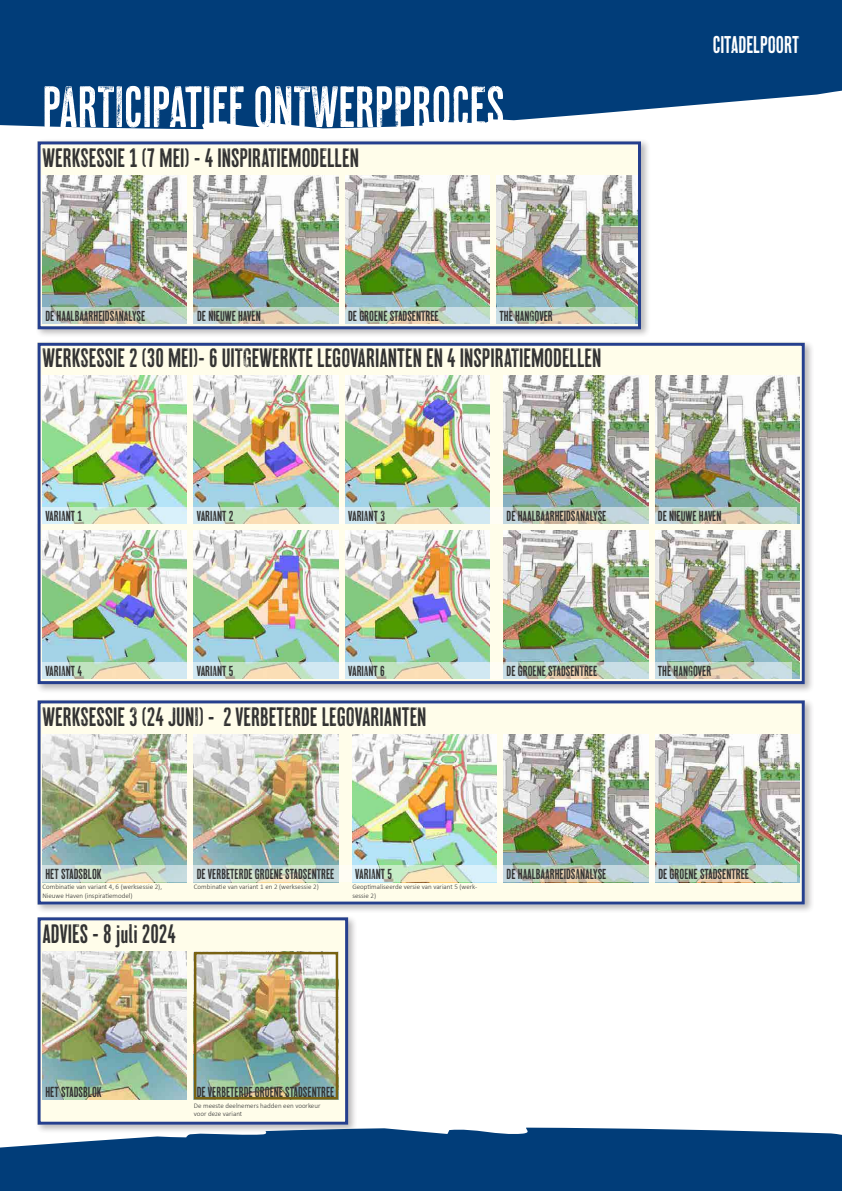
<style>
.page{position:relative;width:842px;height:1191px;background:#fff}
.page>*{position:absolute;margin:0;border:0;box-sizing:border-box;transform-origin:0 0}
.t1{font:60px "Wood Bonnet Grotesque No 4";color:#fff}
.t2{font:27.5px "Wood Bonnet Grotesque No 4";color:#323232}
.t3{font:25px "Wood Bonnet Grotesque No 4";color:#fff}
.t4{font:15px "Wood Bonnet Grotesque No 4";color:#323232}
.t5{font:300 7px/8.4px "Calibri";color:#323232}
</style>
<div class="page">
<div style="left:35px;top:138px;width:616px;height:200px;background:#231f20;opacity:.4"></div>
<div style="left:38px;top:141px;width:603px;height:188px;background:#fffde5"></div>
<div style="left:35px;top:340px;width:779px;height:354px;background:#231f20;opacity:.4"></div>
<div style="left:38px;top:343px;width:767px;height:341px;background:#fffde5"></div>
<div style="left:35px;top:697px;width:779px;height:217px;background:#231f20;opacity:.4"></div>
<div style="left:38px;top:700px;width:767px;height:204px;background:#fffde5"></div>
<div style="left:35px;top:914px;width:323px;height:220px;background:#231f20;opacity:.4"></div>
<div style="left:38px;top:917px;width:310px;height:207px;background:#fffde5"></div>
<svg style="left:0;top:86px;width:842px;height:43px;fill:#013d79"></svg>
<svg style="left:0;top:1127px;width:842px;height:27px;fill:#013d79"></svg>
<div style="left:0;top:0;width:842px;height:86px;background:#013d79"></div>
<div style="left:0;top:1154px;width:842px;height:37px;background:#013d79"></div>
<img style="left:352px;top:734px;width:145px;height:132px">
<img style="left:43px;top:734px;width:144px;height:132px">
<img style="left:194px;top:734px;width:144px;height:132px">
<img style="left:504px;top:734px;width:144px;height:132px">
<img style="left:655px;top:734px;width:145px;height:148px">
<svg style="left:35px;top:866px;width:762px;height:16px;background:#d0dccf"></svg>
<img style="left:194px;top:376px;width:144px;height:131px">
<img style="left:655px;top:376px;width:144px;height:147px">
<img style="left:655px;top:531px;width:144px;height:147px">
<img style="left:504px;top:531px;width:144px;height:131px">
<img style="left:504px;top:376px;width:144px;height:131px">
<img style="left:194px;top:531px;width:144px;height:131px">
<img style="left:345px;top:376px;width:145px;height:131px">
<img style="left:345px;top:531px;width:145px;height:131px">
<img style="left:43px;top:376px;width:144px;height:131px">
<img style="left:43px;top:531px;width:144px;height:131px">
<svg style="left:35px;top:507px;width:762px;height:16px;background:#cfdcce"></svg>
<svg style="left:35px;top:662px;width:757px;height:16px;background:#d0ddce"></svg>
<img style="left:43px;top:176px;width:144px;height:131px">
<img style="left:194px;top:176px;width:144px;height:131px">
<img style="left:345px;top:176px;width:145px;height:131px">
<img style="left:497px;top:176px;width:140px;height:147px">
<img style="left:43px;top:952px;width:144px;height:147px">
<img style="left:197px;top:955px;width:138px;height:141px">
<div style="left:194px;top:952px;width:144px;height:147px;border:2px solid #786212"></div>
<svg style="left:35px;top:307px;width:600px;height:16px;background:#c7d3c5"></svg>
<div style="left:38px;top:141px;width:603px;height:188px;border:3px solid #253f8e"></div>
<div style="left:38px;top:343px;width:767px;height:341px;border:3px solid #253f8e"></div>
<div style="left:38px;top:700px;width:767px;height:204px;border:3px solid #253f8e"></div>
<div style="left:38px;top:917px;width:310px;height:207px;border:3px solid #253f8e"></div>
<p class="t1" style="left:43px;top:73px;width:463px">PARTICIPATIEF ONTWERPPROCES</p>
<p class="t2" style="left:43px;top:142px;width:318px">WERKSESSIE 1 (7 MEI) - 4 INSPIRATIEMODELLEN</p>
<p class="t4" style="left:45px;top:307px;width:101px">DE HAALBAARHEIDSANALYSE</p>
<p class="t4" style="left:197px;top:307px;width:65px">DE NIEUWE HAVEN</p>
<p class="t4" style="left:348px;top:307px;width:92px">DE GROENE STADSENTREE</p>
<p class="t4" style="left:499px;top:307px;width:55px">THE HANGOVER</p>
<p class="t2" style="left:43px;top:342px;width:560px">WERKSESSIE 2 (30 MEI)- 6 UITGEWERKTE LEGOVARIANTEN EN 4 INSPIRATIEMODELLEN</p>
<p class="t3" style="left:713px;top:30px;width:88px">CITADELPOORT</p>
<p class="t4" style="left:45px;top:507px;width:38px">VARIANT 1</p>
<p class="t4" style="left:197px;top:507px;width:38px">VARIANT 2</p>
<p class="t4" style="left:348px;top:507px;width:38px">VARIANT 3</p>
<p class="t4" style="left:45px;top:662px;width:38px">VARIANT 4</p>
<p class="t4" style="left:197px;top:662px;width:38px">VARIANT 5</p>
<p class="t4" style="left:348px;top:662px;width:38px">VARIANT 6</p>
<p class="t2" style="left:43px;top:701px;width:386px">WERKSESSIE 3 (24 JUNI) - 2 VERBETERDE LEGOVARIANTEN</p>
<p class="t4" style="left:507px;top:507px;width:101px">DE HAALBAARHEIDSANALYSE</p>
<p class="t4" style="left:658px;top:507px;width:65px">DE NIEUWE HAVEN</p>
<p class="t4" style="left:507px;top:662px;width:92px">DE GROENE STADSENTREE</p>
<p class="t4" style="left:658px;top:662px;width:55px">THE HANGOVER</p>
<p class="t4" style="left:45px;top:865px;width:58px">HET STADSBLOK</p>
<p class="t4" style="left:197px;top:865px;width:139px">DE VERBETERDE GROENE STADSENTREE</p>
<p class="t4" style="left:355px;top:865px;width:38px">VARIANT 5</p>
<p class="t4" style="left:658px;top:865px;width:92px">DE GROENE STADSENTREE</p>
<p class="t5" style="left:43px;top:882px;width:121px">Combinatie van variant 4, 6 (werksessie 2),<br>Nieuwe Haven (inspiratiemodel)</p>
<p class="t5" style="left:194px;top:882px;width:126px">Combinatie van variant 1 en 2 (werksessie 2)</p>
<p class="t5" style="left:352px;top:882px;width:126px">Geoptimaliseerde versie van variant 5 (werk&shy;sessie 2)</p>
<p class="t4" style="left:507px;top:865px;width:101px">DE HAALBAARHEIDSANALYSE</p>
<p class="t2" style="left:43px;top:918px;width:135px">ADVIES - 8 juli 2024</p>
<p class="t4" style="left:45px;top:1083px;width:58px">HET STADSBLOK</p>
<p class="t4" style="left:197px;top:1083px;width:139px">DE VERBETERDE GROENE STADSENTREE</p>
<p class="t5" style="left:194px;top:1101px;width:128px">De meeste deelnemers hadden een voorkeur voor deze variant</p>
</div>
